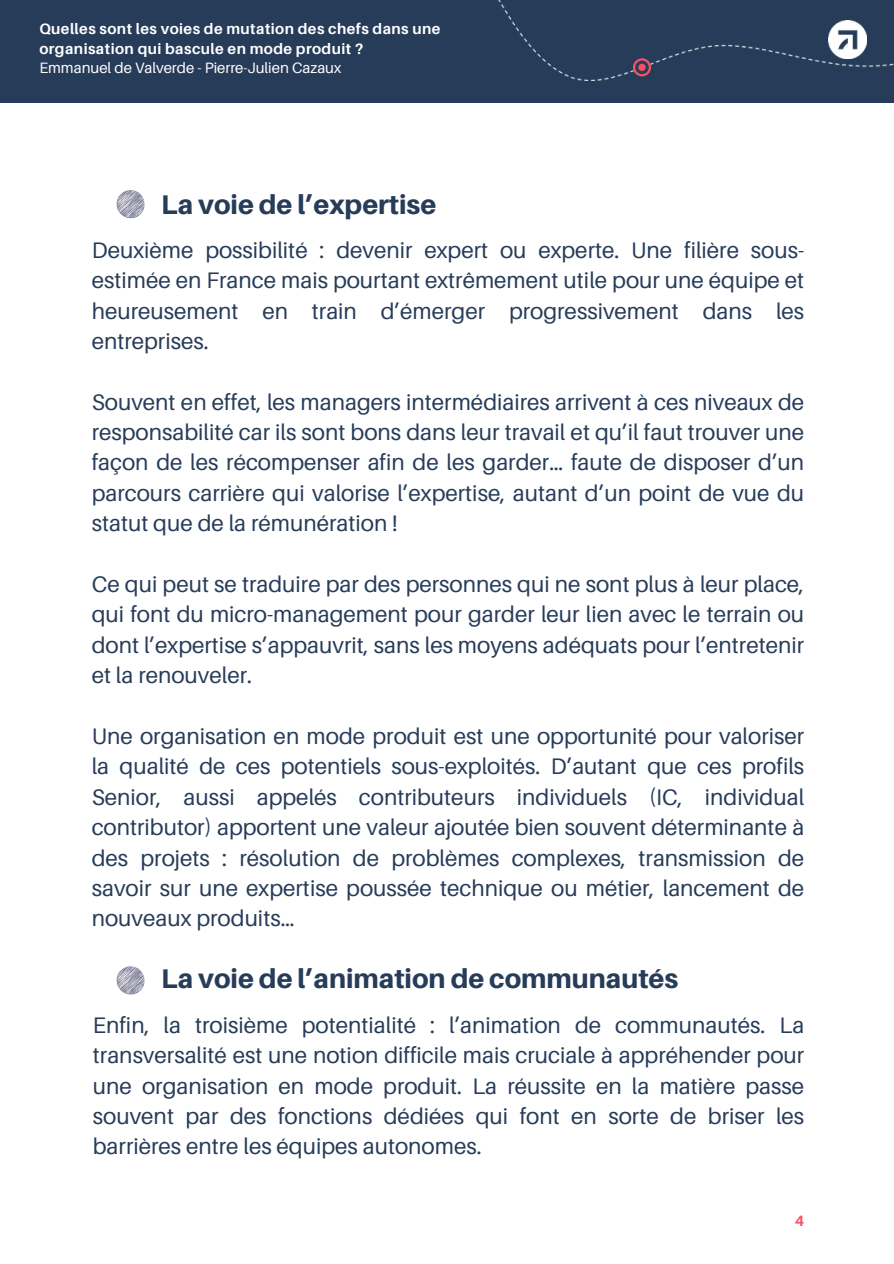
<style>
.page{position:relative;width:894px;height:1264px;background:#fff}
.page>*{position:absolute;margin:0;border:0;box-sizing:border-box;transform-origin:0 0}
.t1{font:800 27px "Aileron";color:#273c59}
.t2{font:22.5px/30.3px "Aileron";color:#273c59;text-align:justify}
.t3{font:700 15px/20.2px "Aileron";letter-spacing:.03em;color:#fff}
.t4{font:15px "Aileron";color:#fff}
.t5{font:700 15px "Aileron";color:#f55364}
</style>
<div class="page">
<div style="left:0;top:0;width:893px;height:103px;background:#273c59"></div>
<img style="left:498px;top:0;width:395px;height:80px">
<svg style="left:632px;top:58px;width:19px;height:18px"></svg>
<div style="left:638px;top:64px;width:7px;height:7px;background:#f55364;border-radius:50%"></div>
<img style="left:827px;top:20px;width:39px;height:39px">
<svg style="left:116px;top:190px;width:29px;height:28px"></svg>
<svg style="left:116px;top:966px;width:29px;height:28px"></svg>
<p class="t3" style="left:39px;top:18px;width:402px">Quelles sont les voies de mutation des chefs dans une organisation qui bascule en mode produit ?</p>
<p class="t4" style="left:39px;top:59px;width:303px">Emmanuel de Valverde - Pierre-Julien Cazaux</p>
<p class="t1" style="left:161px;top:189px;width:276px">La voie de l’expertise</p>
<p class="t2" style="left:92px;top:235px;width:713px">Deuxième possibilité : devenir expert ou experte. Une filière sous&shy;estimée en France mais pourtant extrêmement utile pour une équipe et heureusement en train d’émerger progressivement dans les entreprises.</p>
<p class="t2" style="left:92px;top:387px;width:713px">Souvent en effet, les managers intermédiaires arrivent à ces niveaux de responsabilité car ils sont bons dans leur travail et qu’il faut trouver une façon de les récompenser afin de les garder… faute de disposer d’un parcours carrière qui valorise l’expertise, autant d’un point de vue du statut que de la rémunération !</p>
<p class="t2" style="left:92px;top:569px;width:713px">Ce qui peut se traduire par des personnes qui ne sont plus à leur place, qui font du micro-management pour garder leur lien avec le terrain ou dont l’expertise s’appauvrit, sans les moyens adéquats pour l’entretenir et la renouveler.</p>
<p class="t2" style="left:92px;top:721px;width:713px">Une organisation en mode produit est une opportunité pour valoriser la qualité de ces potentiels sous-exploités. D’autant que ces profils Senior, aussi appelés contributeurs individuels (IC, individual contributor) apportent une valeur ajoutée bien souvent déterminante à des projets : résolution de problèmes complexes, transmission de savoir sur une expertise poussée technique ou métier, lancement de nouveaux produits…</p>
<p class="t1" style="left:161px;top:963px;width:518px">La voie de l’animation de communautés</p>
<p class="t2" style="left:93px;top:1010px;width:712px">Enfin, la troisième potentialité : l’animation de communautés. La transversalité est une notion difficile mais cruciale à appréhender pour une organisation en mode produit. La réussite en la matière passe souvent par des fonctions dédiées qui font en sorte de briser les barrières entre les équipes autonomes.</p>
<p class="t5" style="left:794px;top:1211px;width:11px">4</p>
</div>
